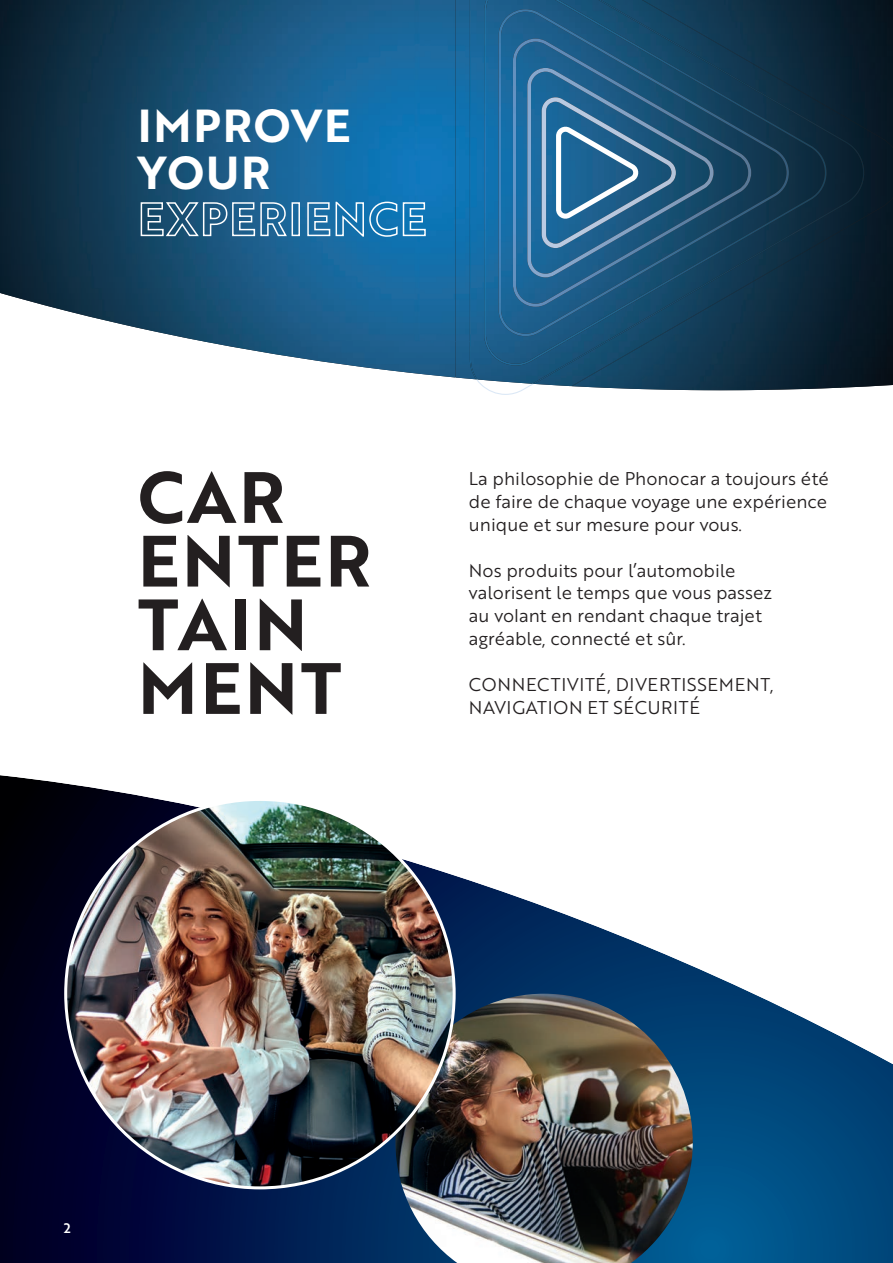
<style>
.page{position:relative;width:893px;height:1263px;background:#fff}
.page>*{position:absolute;margin:0;border:0;box-sizing:border-box;transform-origin:0 0}
.t1{font:70.5px/63.6px "Brother 1816 Bold";letter-spacing:.04em;color:#231f20}
.t2{font:45px/46.5px "Brother 1816 Bold";letter-spacing:.04em;color:#fff}
.t3{font:18px/23px "Brother 1816 Book";color:#231f20}
.t4{font:13.5px "Brother 1816 Medium";color:#fff}
</style>
<div class="page">
<svg style="left:0;top:775px;width:893px;height:488px"></svg>
<img style="left:0;top:0;width:470px;height:342px">
<div style="left:841px;top:0;width:52px;height:388px;background:#071622"></div>
<img style="left:203px;top:341px;width:638px;height:49px">
<img style="left:395px;top:994px;width:298px;height:269px">
<img style="left:66px;top:799px;width:388px;height:389px;border-radius:191px">
<img style="left:455px;top:0;width:1px;height:377px">
<img style="left:864px;top:96px;width:27px;height:48px">
<div style="left:864px;top:144px;width:29px;height:85px;background:#081926"></div>
<img style="left:572px;top:384px;width:84px;height:2px">
<svg style="left:455px;top:377px;width:117px;height:18px"></svg>
<img style="left:470px;top:0;width:394px;height:384px">
<img style="left:484px;top:0;width:342px;height:366px">
<img style="left:499px;top:9px;width:290px;height:327px">
<img style="left:513px;top:39px;width:238px;height:268px">
<img style="left:527px;top:68px;width:187px;height:209px">
<img style="left:542px;top:97px;width:134px;height:151px">
<svg style="left:556px;top:127px;width:82px;height:91px"></svg>
<svg style="left:140px;top:201px;width:148px;height:36px;background:#4c7b9b"></svg>
<div style="left:292px;top:202px;width:8px;height:34px;border:2px solid #fff"></div>
<svg style="left:307px;top:201px;width:119px;height:37px;background:#448fbf"></svg>
<h2 class="t2" style="left:138px;top:102px;width:214px">IMPROVE<br>YOUR</h2>
<h1 class="t1" style="left:138px;top:465px;width:235px">CAR<br>ENTER<br>TAIN<br>MENT</h1>
<p class="t3" style="left:469px;top:467px;width:361px;text-align:justify">La philosophie de Phonocar a toujours été de faire de chaque voyage une expérience unique et sur mesure pour vous.</p>
<p class="t3" style="left:469px;top:558px;width:305px">Nos produits pour l’automobile valorisent le temps que vous passez au volant en rendant chaque trajet agréable, connecté et sûr.</p>
<p class="t3" style="left:469px;top:673px;width:306px">CONNECTIVITÉ, DIVERTISSEMENT,<br>NAVIGATION ET SÉCURITÉ</p>
<p class="t4" style="left:64px;top:1222px;width:9px">2</p>
</div>
